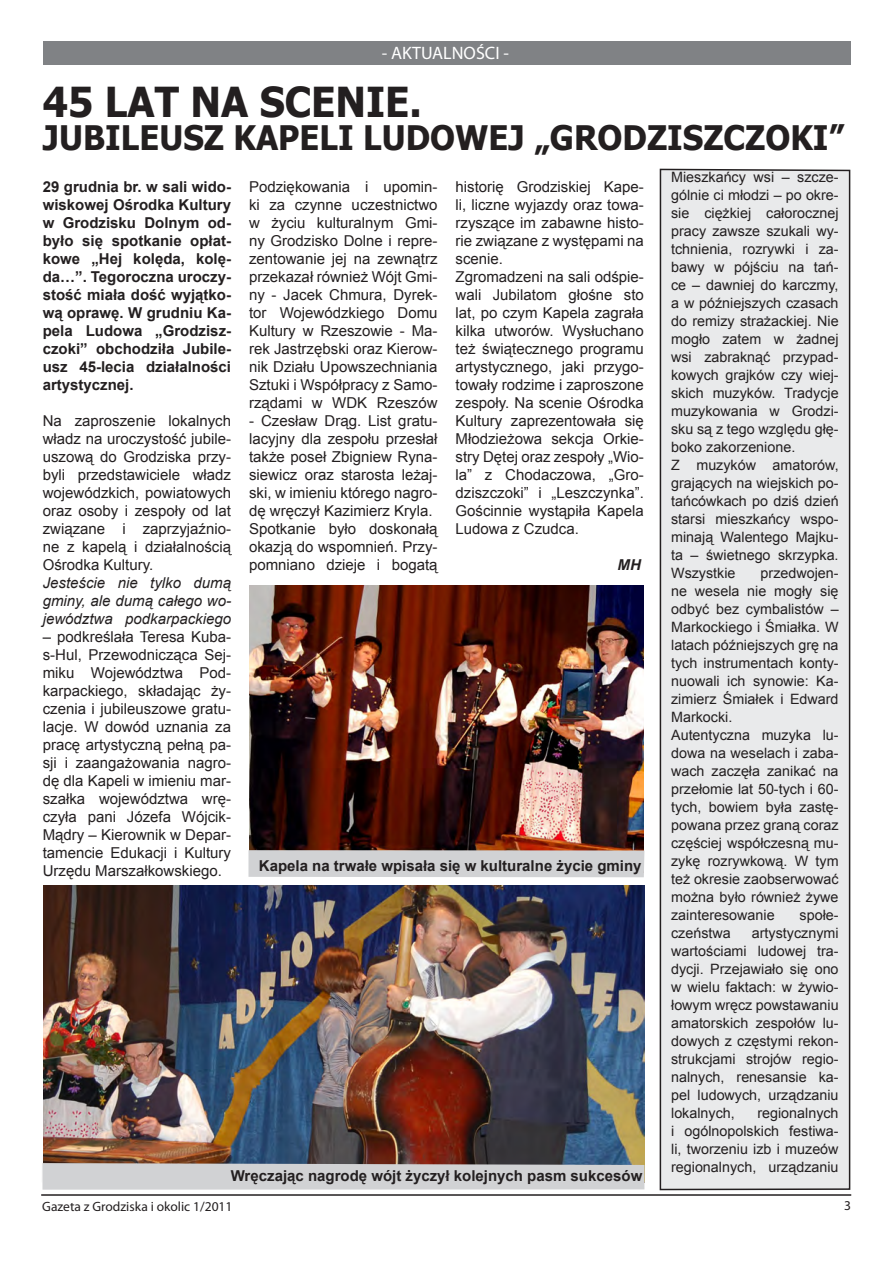
<style>
.page{position:relative;width:893px;height:1263px;background:#fff}
.page>*{position:absolute;margin:0;border:0;box-sizing:border-box;transform-origin:0 0}
.Normalny__Web{font:700 41.25px "Tahoma";color:#231f20;scale:.96 1}
.Normalny__Web-2{font:700 33.75px "Tahoma";color:#231f20;scale:.96 1}
.t1{font:18px "Myriad Pro";color:#fff}
.Normalny__Web-3{font:15px/18px "Arial";color:#231f20;text-align:justify}
.Normalny__Web-4{font:700 15px/18px "Arial";color:#231f20;text-align:justify}
.Normalny__Web-5{font:italic 15px/18px "Arial";color:#231f20;text-align:justify}
.Normalny__Web-6{font:italic 700 15px "Arial";color:#231f20}
.t2{font:14.25px/18px "Arial";color:#231f20;text-align:justify}
.t3{font:13.5px "Myriad Pro";color:#231f20}
</style>
<div class="page">
<div style="left:43px;top:42px;width:807px;height:23px;background:#808285"></div>
<hr style="left:41px;top:1194px;width:810px;height:2px;background:#231f20">
<img style="left:43px;top:886px;width:601px;height:268px">
<svg style="left:42px;top:1154px;width:602px;height:36px;background:#b0abab"></svg>
<div style="left:659px;top:168px;width:192px;height:1023px;background:#e9eaeb"></div>
<img style="left:250px;top:586px;width:394px;height:264px">
<div style="left:248px;top:850px;width:396px;height:27px;background:#d1d2d4"></div>
<p class="t1" style="left:382px;top:42px;width:129px">- AKTUALNOŚCI -</p>
<p class="Normalny__Web" style="left:43px;top:74px;width:396px">45 LAT NA SCENIE.</p>
<p class="Normalny__Web-2" style="left:43px;top:114px;width:836px">JUBILEUSZ KAPELI LUDOWEJ „GRODZISZCZOKI”</p>
<p class="Normalny__Web-4" style="left:43px;top:179px;width:190px">29 grudnia br. w sali wido&shy;wiskowej Ośrodka Kultury w Grodzisku Dolnym od&shy;było się spotkanie opłat&shy;kowe „Hej kolęda, kolę&shy;da…”. Tegoroczna uroczy&shy;stość miała dość wyjątko&shy;wą oprawę. W grudniu Ka&shy;pela Ludowa „Grodzisz&shy;czoki” obchodziła Jubile&shy;usz 45-lecia działalności artystycznej.</p>
<p class="Normalny__Web-3" style="left:43px;top:412px;width:190px">Na zaproszenie lokalnych władz na uroczystość jubile&shy;uszową do Grodziska przy&shy;byli przedstawiciele władz wojewódzkich, powiatowych oraz osoby i zespoły od lat związane i zaprzyjaźnio&shy;ne z kapelą i działalnością Ośrodka Kultury.</p>
<p class="Normalny__Web-5" style="left:43px;top:574px;width:190px">Jesteście nie tylko dumą gminy, ale dumą całego wo&shy;jewództwa podkarpackiego</p>
<p class="Normalny__Web-3" style="left:43px;top:628px;width:190px">– podkreślała Teresa Kuba&shy;s-Hul, Przewodnicząca Sej&shy;miku Województwa Pod&shy;karpackiego, składając ży&shy;czenia i jubileuszowe gratu&shy;lacje. W dowód uznania za pracę artystyczną pełną pa&shy;sji i zaangażowania nagro&shy;dę dla Kapeli w imieniu mar&shy;szałka województwa wrę&shy;czyła pani Józefa Wójcik-Mądry – Kierownik w Depar&shy;tamencie Edukacji i Kultury Urzędu Marszałkowskiego.</p>
<p class="Normalny__Web-3" style="left:249px;top:178px;width:190px">Podziękowania i upomin&shy;ki za czynne uczestnictwo w życiu kulturalnym Gmi&shy;ny Grodzisko Dolne i repre&shy;zentowanie jej na zewnątrz przekazał również Wójt Gmi&shy;ny - Jacek Chmura, Dyrek&shy;tor Wojewódzkiego Domu Kultury w Rzeszowie - Ma&shy;rek Jastrzębski oraz Kierow&shy;nik Działu Upowszechniania Sztuki i Współpracy z Samo&shy;rządami w WDK Rzeszów</p>
<p class="Normalny__Web-3" style="left:249px;top:412px;width:190px">- Czesław Drąg. List gratu&shy;lacyjny dla zespołu przesłał także poseł Zbigniew Ryna&shy;siewicz oraz starosta leżaj&shy;ski, w imieniu którego nagro&shy;dę wręczył Kazimierz Kryla.</p>
<p class="Normalny__Web-3" style="left:249px;top:520px;width:190px">Spotkanie było doskonałą okazją do wspomnień. Przy&shy;pomniano dzieje i bogatą</p>
<p class="Normalny__Web-3" style="left:456px;top:178px;width:190px">historię Grodziskiej Kape&shy;li, liczne wyjazdy oraz towa&shy;rzyszące im zabawne histo&shy;rie związane z występami na scenie.</p>
<p class="Normalny__Web-3" style="left:456px;top:268px;width:190px">Zgromadzeni na sali odśpie&shy;wali Jubilatom głośne sto lat, po czym Kapela zagrała kilka utworów. Wysłuchano też świątecznego programu artystycznego, jaki przygo&shy;towały rodzime i zaproszone zespoły. Na scenie Ośrodka Kultury zaprezentowała się Młodzieżowa sekcja Orkie&shy;stry Dętej oraz zespoły „Wio&shy;la” z Chodaczowa, „Gro&shy;dziszczoki” i „Leszczynka”.<br>Gościnnie wystąpiła Kapela Ludowa z Czudca.</p>
<p class="Normalny__Web-6" style="left:618px;top:555px;width:25px">MH</p>
<p class="Normalny__Web-4" style="left:259px;top:857px;width:384px">Kapela na trwałe wpisała się w kulturalne życie gminy</p>
<p class="Normalny__Web-4" style="left:231px;top:1167px;width:413px">Wręczając nagrodę wójt życzył kolejnych pasm sukcesów</p>
<p class="t2" style="left:671px;top:168px;width:169px">Mieszkańcy wsi – szcze&shy;gólnie ci młodzi – po okre&shy;sie ciężkiej całorocznej pracy zawsze szukali wy&shy;tchnienia, rozrywki i za&shy;bawy w pójściu na tań&shy;ce – dawniej do karczmy, a w późniejszych czasach do remizy strażackiej. Nie mogło zatem w żadnej wsi zabraknąć przypad&shy;kowych grajków czy wiej&shy;skich muzyków. Tradycje muzykowania w Grodzi&shy;sku są z tego względu głę&shy;boko zakorzenione.</p>
<p class="t2" style="left:671px;top:456px;width:169px">Z muzyków amatorów, grających na wiejskich po&shy;tańcówkach po dziś dzień starsi mieszkańcy wspo&shy;minają Walentego Majku&shy;ta – świetnego skrzypka.<br>Wszystkie</p>
<p class="t2" style="left:671px;top:564px;width:169px;text-indent:89px">przedwojen&shy;ne wesela nie mogły się odbyć bez cymbalistów – Markockiego i Śmiałka. W latach późniejszych grę na tych instrumentach konty&shy;nuowali ich synowie: Ka&shy;zimierz Śmiałek i Edward Markocki.</p>
<p class="t2" style="left:671px;top:726px;width:169px">Autentyczna muzyka lu&shy;dowa na weselach i zaba&shy;wach zaczęła zanikać na przełomie lat 50-tych i 60- tych, bowiem była zastę&shy;powana przez graną coraz częściej współczesną mu&shy;zykę rozrywkową. W tym też okresie zaobserwować można było również żywe zainteresowanie</p>
<p class="t2" style="left:800px;top:906px;width:41px">społe-</p>
<p class="t2" style="left:671px;top:924px;width:61px">czeństwa</p>
<p class="t2" style="left:671px;top:924px;width:169px;text-indent:81px">artystycznymi wartościami ludowej tra&shy;dycji. Przejawiało się ono w wielu faktach: w żywio&shy;łowym wręcz powstawaniu amatorskich zespołów lu&shy;dowych z częstymi rekon&shy;strukcjami strojów regio&shy;nalnych, renesansie ka&shy;pel ludowych, urządzaniu lokalnych,</p>
<p class="t2" style="left:671px;top:1104px;width:169px;text-indent:86px">regionalnych i ogólnopolskich festiwa&shy;li, tworzeniu izb i muzeów regionalnych, urządzaniu</p>
<p class="t3" style="left:42px;top:1198px;width:192px">Gazeta z Grodziska i okolic 1/2011</p>
<p class="t3" style="left:844px;top:1197px;width:8px">3</p>
</div>
